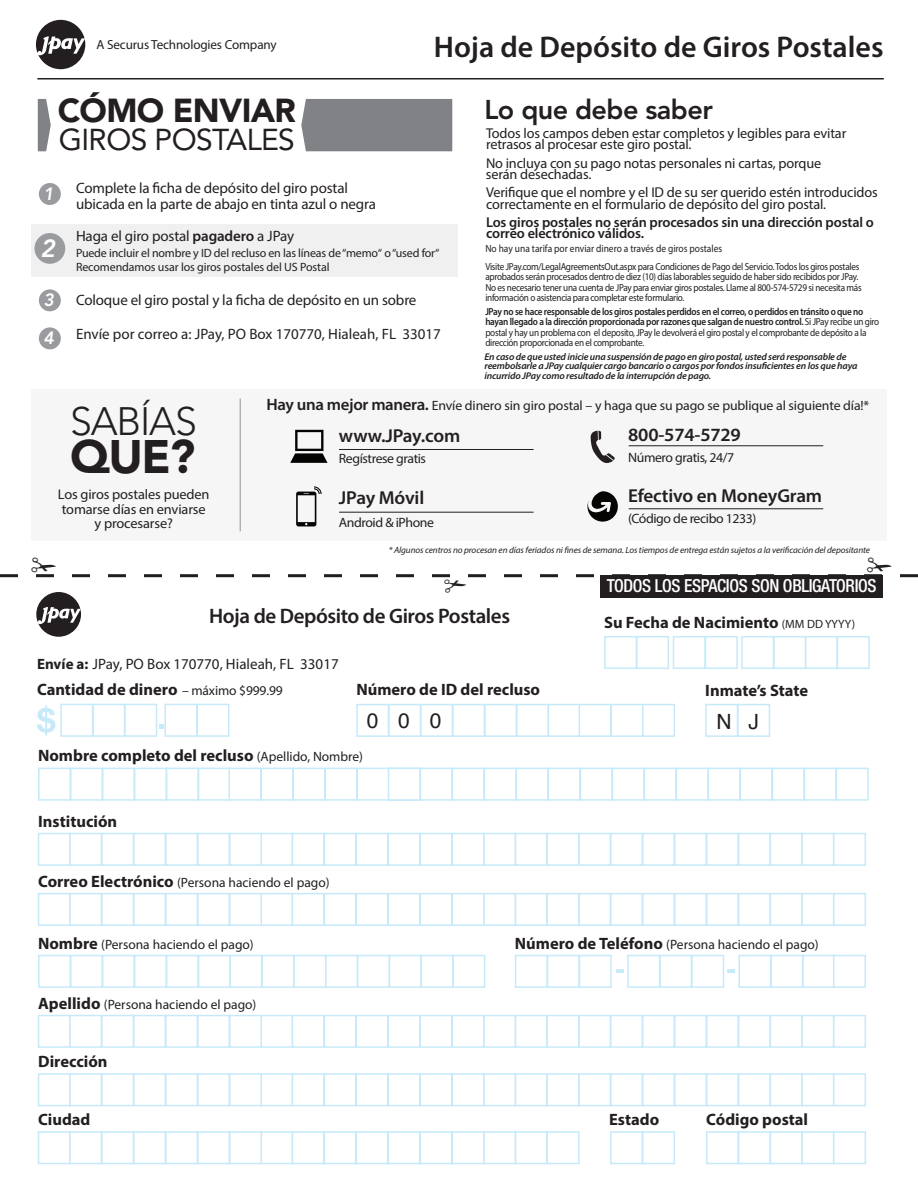
<style>
.page{position:relative;width:918px;height:1188px;background:#fff}
.page>*{position:absolute;margin:0;border:0;box-sizing:border-box;transform-origin:0 0}
.t1{font:900 46.65px "Avenir";color:#231f20}
.t2{font:300 39.3px "Avenir";letter-spacing:-.03em;color:#231f20}
.t3{font:900 33px "Avenir";letter-spacing:-.02em;color:#231f20}
.t4{font:600 30px "Myriad Pro";color:#231f20}
.t5{font:30px "Avenir";letter-spacing:-.02em;color:#231f20}
.t6{font:800 27px "Avenir";letter-spacing:-.02em;color:#231f20}
.t7{font:italic 800 24.75px "Avenir";color:#fff}
.t8{font:600 21px "Myriad Pro";letter-spacing:-.02em;color:#231f20}
.t9{font:21px "Helvetica";color:#231f20}
.t10{font:600 18.75px "Myriad Pro";letter-spacing:-.01em;color:#231f20}
.t11{font:500 condensed 18px "Helvetica Neue";letter-spacing:-.02em;color:#fff}
.t12{font:italic 800 17.7px "Avenir";color:#fff}
.t13{font:700 16.5px "Myriad Pro";color:#231f20}
.t14{font:15px/16.5px "Myriad Pro";letter-spacing:-.01em;color:#231f20}
.t15{font:14.25px/11.2px "Myriad Pro";letter-spacing:-.01em;color:#231f20}
.t16{font:600 14.25px/11.2px "Myriad Pro";letter-spacing:-.01em;color:#231f20}
.t17{font:14.1px/14.5px "Myriad Pro";letter-spacing:-.01em;color:#231f20;text-align:center}
.t18{font:13.5px "Myriad Pro";letter-spacing:-.01em;color:#231f20}
.t19{font:13.5px "Myriad Pro";letter-spacing:-.03em;color:#231f20}
.t20{font:13.2px "Myriad Pro";letter-spacing:-.01em;color:#231f20}
.t21{font:12px "Myriad Pro";letter-spacing:-.015em;color:#231f20}
.t22{font:10.5px "Myriad Pro";color:#231f20;scale:.9 1}
.New_Legal_Disclaimer{font:10.2px/10.5px "Myriad Pro";letter-spacing:-.03em;color:#231f20;scale:.9 1}
.New_Legal_Disclaimer-2{font:600 10.2px/10.5px "Myriad Pro";letter-spacing:-.03em;color:#231f20;scale:.9 1}
.t23{font:italic 600 9.75px/9.6px "Myriad Pro";letter-spacing:-.02em;color:#231f20}
.t24{font:italic 9px "Myriad Pro";letter-spacing:-.01em;color:#231f20}
.s1{font-weight:600}
.s2{font-weight:400}
.s3{font-weight:600;font-size:16.5px}
.s4{font-weight:700}
.s5{font-weight:400;font-size:13.5px}
.s6{font-weight:400;font-size:12px}
.s7{font-weight:700;font-size:16.5px}
</style>
<div class="page">
<div style="left:31px;top:224px;width:427px;height:53px;background:#f0f0f1"></div>
<hr style="left:37px;top:78px;width:847px;height:2px;background:#231f20">
<svg style="left:37px;top:703px;width:193px;height:34px"></svg>
<svg style="left:38px;top:767px;width:831px;height:34px"></svg>
<div style="left:600px;top:575px;width:283px;height:22px;background:#231f20"></div>
<svg style="left:37px;top:1014px;width:829px;height:34px"></svg>
<svg style="left:37px;top:1073px;width:829px;height:34px"></svg>
<svg style="left:37px;top:832px;width:829px;height:34px"></svg>
<svg style="left:38px;top:954px;width:448px;height:34px"></svg>
<svg style="left:515px;top:954px;width:351px;height:34px"></svg>
<svg style="left:38px;top:99px;width:13px;height:52px"></svg>
<div style="left:301px;top:99px;width:151px;height:52px;background:#808285"></div>
<div style="left:39px;top:183px;width:22px;height:22px;background:#999b9e;border-radius:50%"></div>
<div style="left:39px;top:289px;width:22px;height:22px;background:#999b9e;border-radius:50%"></div>
<div style="left:39px;top:327px;width:22px;height:22px;background:#999b9e;border-radius:50%"></div>
<div style="left:34px;top:233px;width:31px;height:31px;background:#999b9e;border-radius:50%"></div>
<svg style="left:610px;top:1131px;width:65px;height:34px"></svg>
<svg style="left:37px;top:1131px;width:543px;height:34px"></svg>
<svg style="left:706px;top:1131px;width:160px;height:34px"></svg>
<svg style="left:37px;top:892px;width:829px;height:34px"></svg>
<svg style="left:356px;top:703px;width:319px;height:34px"></svg>
<svg style="left:705px;top:703px;width:66px;height:34px"></svg>
<div style="left:36px;top:592px;width:45px;height:45px;background:#231f20;border-radius:50%"></div>
<svg style="left:38px;top:607px;width:43px;height:17px"></svg>
<svg style="left:36px;top:20px;width:49px;height:49px"></svg>
<div style="left:31px;top:389px;width:856px;height:152px;background:#f6f6f7"></div>
<svg style="left:290px;top:430px;width:38px;height:33px"></svg>
<hr style="left:339px;top:449px;width:195px;height:1px;background:#231f20">
<svg style="left:296px;top:486px;width:26px;height:40px"></svg>
<hr style="left:339px;top:512px;width:195px;height:1px;background:#231f20">
<hr style="left:240px;top:399px;width:1px;height:132px;background:#939598">
<svg style="left:591px;top:431px;width:24px;height:32px"></svg>
<hr style="left:629px;top:446px;width:194px;height:1px;background:#231f20">
<svg style="left:587px;top:491px;width:31px;height:31px"></svg>
<hr style="left:629px;top:509px;width:194px;height:1px;background:#231f20">
<svg style="left:604px;top:636px;width:266px;height:33px"></svg>
<svg style="left:0;top:574px;width:918px;height:19px"></svg>
<p class="t20" style="left:96px;top:36px;width:182px">A Securus Technologies Company</p>
<p class="t4" style="left:434px;top:28px;width:451px">Hoja de Depósito de Giros Postales</p>
<p class="t3" style="left:58px;top:90px;width:240px">CÓMO ENVIAR</p>
<p class="t5" style="left:59px;top:122px;width:238px">GIROS POSTALES</p>
<p class="t12" style="left:43px;top:183px;width:12px">1</p>
<p class="t7" style="left:40px;top:234px;width:16px">2</p>
<p class="t12" style="left:43px;top:289px;width:12px">3</p>
<p class="t12" style="left:43px;top:327px;width:12px">4</p>
<p class="t14" style="left:76px;top:179px;width:301px">Complete la ficha de depósito del giro postal ubicada en la parte de abajo en tinta azul o negra</p>
<p class="t14" style="left:76px;top:227px;width:220px">Haga el giro postal <span class="s1">pagadero</span> a JPay</p>
<p class="t21" style="left:76px;top:246px;width:365px">Puede incluir el nombre y ID del recluso en las líneas de “memo“ o “used for“</p>
<p class="t21" style="left:76px;top:259px;width:255px">Recomendamos usar los giros postales del US Postal</p>
<p class="t14" style="left:76px;top:292px;width:342px">Coloque el giro postal y la ficha de depósito en un sobre</p>
<p class="t14" style="left:76px;top:326px;width:366px">Envíe por correo a: JPay, PO Box 170770, Hialeah, FL 33017</p>
<p class="t6" style="left:484px;top:93px;width:230px">Lo que debe saber</p>
<p class="t15" style="left:486px;top:127px;width:362px">Todos los campos deben estar completos y legibles para evitar retrasos al procesar este giro postal.</p>
<p class="t15" style="left:486px;top:157px;width:337px">No incluya con su pago notas personales ni cartas, porque serán desechadas.</p>
<p class="t15" style="left:486px;top:187px;width:393px">Verifique que el nombre y el ID de su ser querido estén introducidos correctamente en el formulario de depósito del giro postal.</p>
<p class="t16" style="left:486px;top:216px;width:389px">Los giros postales no serán procesados sin una dirección postal o correo electrónico válidos.</p>
<p class="t22" style="left:485px;top:242px;width:265px">No hay una tarifa por enviar dinero a través de giros postales</p>
<p class="New_Legal_Disclaimer" style="left:485px;top:261px;width:420px">Visite JPay.com/LegalAgreementsOut.aspx para Condiciones de Pago del Servicio. Todos los giros postales aprobados serán procesados dentro de diez (10) días laborables seguido de haber sido recibidos por JPay.<br>No es necesario tener una cuenta de JPay para enviar giros postales. Llame al 800-574-5729 si necesita más información o asistencia para completar este formulario.</p>
<p class="New_Legal_Disclaimer-2" style="left:485px;top:306px;width:439px">JPay no se hace responsable de los giros postales perdidos en el correo, o perdidos en tránsito o que no hayan llegado a la dirección proporcionada por razones que salgan de nuestro control. <span class="s2">Si JPay recibe un giro postal y hay un problema con el deposito, JPay le devolverá el giro postal y el comprobante de depósito a la dirección proporcionada en el comprobante.</span></p>
<p class="t23" style="left:484px;top:352px;width:374px">En caso de que usted inicie una suspensión de pago en giro postal, usted será responsable de reembolsarle a JPay cualquier cargo bancario o cargos por fondos insuficientes en los que haya incurrido JPay como resultado de la interrupción de pago.</p>
<p class="t2" style="left:70px;top:399px;width:128px">SABÍAS</p>
<p class="t1" style="left:70px;top:429px;width:127px">QUE?</p>
<p class="t17" style="left:58px;top:487px;width:153px">Los giros postales pueden tomarse días en enviarse y procesarse?</p>
<p class="t18" style="left:267px;top:397px;width:604px"><span class="s3">Hay una mejor manera.</span> Envíe dinero sin giro postal – y haga que su pago se publique al siguiente día!*</p>
<p class="t10" style="left:628px;top:423px;width:114px">800-574-5729</p>
<p class="t19" style="left:628px;top:449px;width:108px">Número gratis, 24/7</p>
<p class="t10" style="left:628px;top:483px;width:196px">Efectivo en MoneyGram</p>
<p class="t19" style="left:628px;top:510px;width:130px">(Código de recibo 1233)</p>
<p class="t10" style="left:339px;top:424px;width:123px">www.JPay.com</p>
<p class="t19" style="left:339px;top:450px;width:89px">Regístrese gratis</p>
<p class="t10" style="left:339px;top:486px;width:87px">JPay Móvil</p>
<p class="t19" style="left:339px;top:515px;width:97px">Android &amp; iPhone</p>
<p class="t24" style="left:389px;top:544px;width:483px">* Algunos centros no procesan en días feriados ni fines de semana. Los tiempos de entrega están sujetos a la verificación del depositante</p>
<p class="t11" style="left:607px;top:575px;width:271px">TODOS LOS ESPACIOS SON OBLIGATORIOS</p>
<p class="t8" style="left:209px;top:602px;width:302px">Hoja de Depósito de Giros Postales</p>
<p class="t14" style="left:37px;top:656px;width:303px"><span class="s4">Envíe a:</span> JPay, PO Box 170770, Hialeah, FL 33017</p>
<p class="t13" style="left:37px;top:678px;width:247px">Cantidad de dinero <span class="s5">– máximo $999.99</span></p>
<p class="t13" style="left:356px;top:679px;width:185px">Número de ID del recluso</p>
<p class="t13" style="left:604px;top:612px;width:253px">Su Fecha de Nacimiento <span class="s6">(MM DD YYYY)</span></p>
<p class="t13" style="left:705px;top:680px;width:104px">Inmate’s State</p>
<p class="t9" style="left:367px;top:705px;width:76px">000</p>
<p class="t9" style="left:717px;top:705px;width:44px">N J</p>
<p class="t13" style="left:38px;top:745px;width:327px">Nombre completo del recluso <span class="s5">(Apellido, Nombre)</span></p>
<p class="t13" style="left:38px;top:810px;width:80px">Institución</p>
<p class="t18" style="left:38px;top:874px;width:293px"><span class="s7">Correo Electrónico</span> (Persona haciendo el pago)</p>
<p class="t18" style="left:38px;top:936px;width:217px"><span class="s7">Nombre</span> (Persona haciendo el pago)</p>
<p class="t18" style="left:515px;top:936px;width:305px"><span class="s7">Número de Teléfono</span> (Persona haciendo el pago)</p>
<p class="t18" style="left:38px;top:996px;width:220px"><span class="s7">Apellido</span> (Persona haciendo el pago)</p>
<p class="t13" style="left:38px;top:1051px;width:71px">Dirección</p>
<p class="t13" style="left:38px;top:1109px;width:54px">Ciudad</p>
<p class="t13" style="left:609px;top:1109px;width:52px">Estado</p>
<p class="t13" style="left:706px;top:1109px;width:103px">Código postal</p>
</div>
